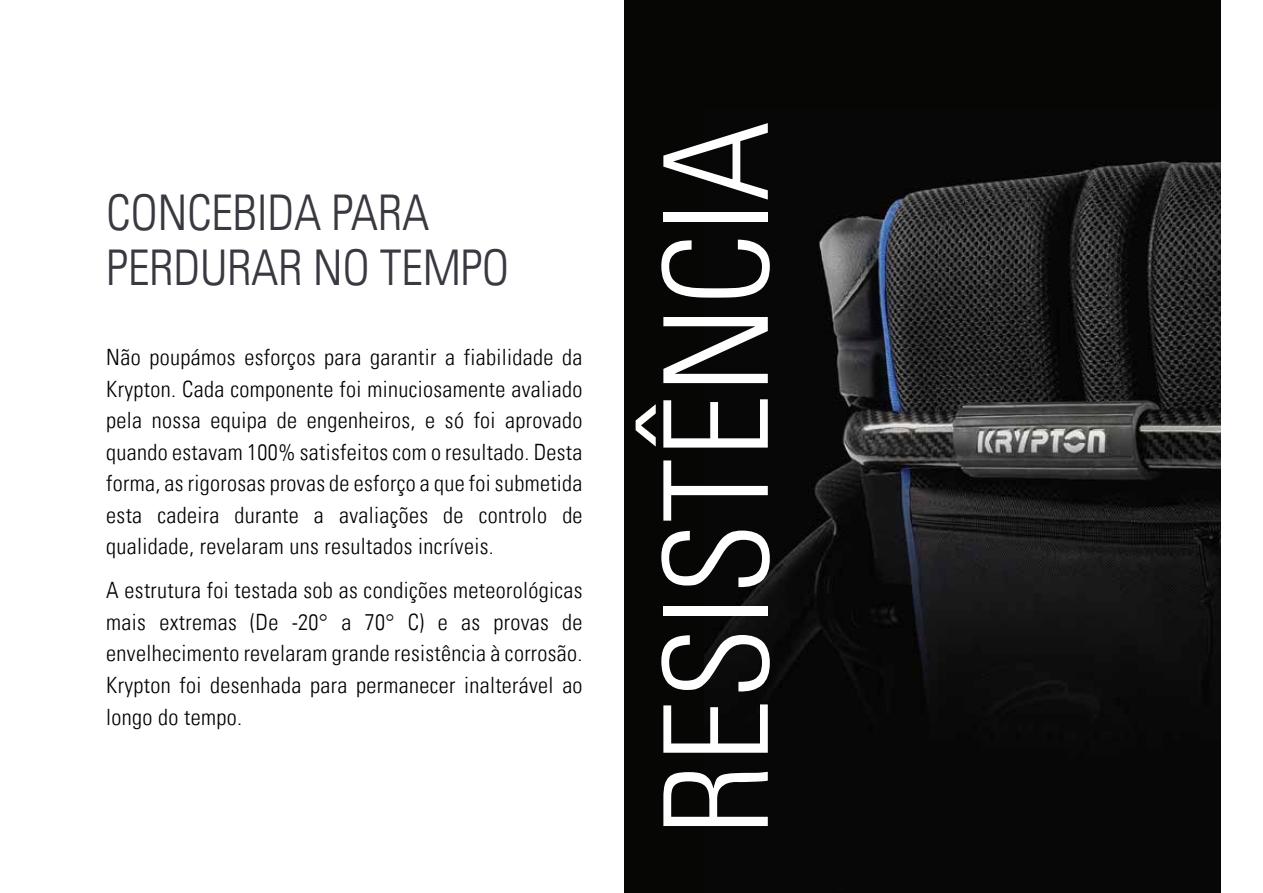
<style>
.page{position:relative;width:1263px;height:893px;background:#fff}
.page>*{position:absolute;margin:0;border:0;box-sizing:border-box;transform-origin:0 0}
.t1{font:144.6px "Univers Com 47 Light Cond";color:#fff}
.t2{font:49.35px/55.2px "Univers Com 47 Light Cond";letter-spacing:-.01em;color:#383941}
.t3{font:22.5px/31.5px "Univers Com 47 Light Cond";letter-spacing:.015em;color:#000;text-align:justify}
</style>
<div class="page">
<div style="left:624px;top:0;width:596px;height:893px;background:#060605"></div>
<img style="left:705px;top:161px;width:515px;height:556px">
<h2 class="t2" style="left:106px;top:185px;width:405px">CONCEBIDA PARA<br>PERDURAR NO TEMPO</h2>
<p class="t3" style="left:106px;top:342px;width:478px">Não poupámos esforços para garantir a fiabilidade da Krypton. Cada componente foi minuciosamente avaliado pela nossa equipa de engenheiros, e só foi aprovado quando estavam 100% satisfeitos com o resultado. Desta forma, as rigorosas provas de esforço a que foi submetida esta cadeira durante a avaliações de controlo de qualidade, revelaram uns resultados incríveis.</p>
<p class="t3" style="left:106px;top:575px;width:478px">A estrutura foi testada sob as condições meteorológicas mais extremas (De -20° a 70° C) e as provas de envelhecimento revelaram grande resistência à corrosão.<br>Krypton foi desenhada para permanecer inalterável ao longo do tempo.</p>
<h1 class="t1" style="left:630px;top:836px;width:716px;rotate:-90deg">RESISTÊNCIA</h1>
</div>
